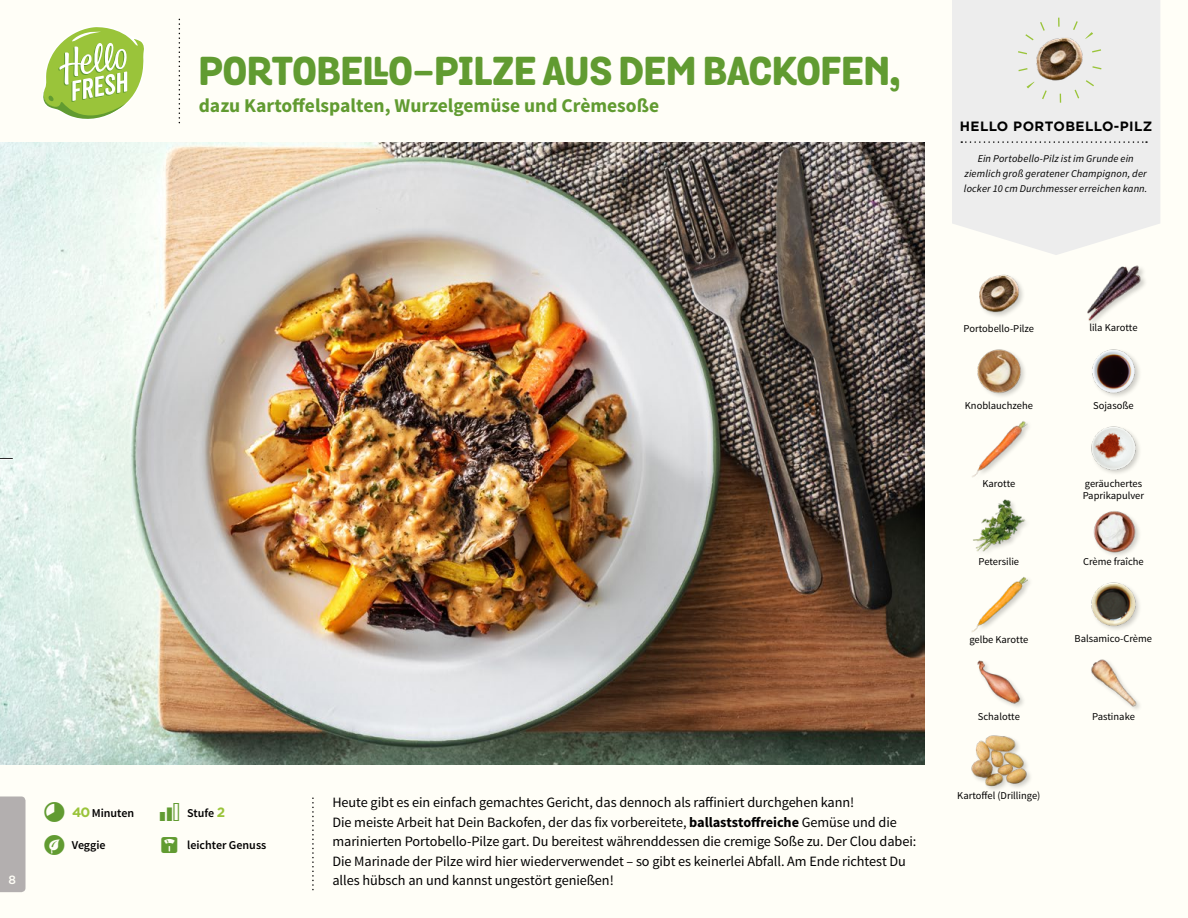
<style>
.page{position:relative;width:1188px;height:918px;background:#fffef7}
.page>*{position:absolute;margin:0;border:0;box-sizing:border-box;transform-origin:0 0}
.t1{font:800 39px "Grota Rounded";color:#619b31}
.t2{font:700 19.5px "Source Sans Pro";color:#619b31}
.t3{font:14.25px/19.5px "Source Sans Pro";letter-spacing:-.005em;color:#000}
.t4{font:700 13.5px "Gotham";letter-spacing:.03em;color:#000}
.t5{font:600 12px "Source Sans Pro";color:#000}
.t6{font:500 12px "Gotham";color:#fffef7}
.t7{font:10.5px/12px "Source Sans Pro";color:#000}
.t8{font:italic 10.5px/14.7px "Source Sans Pro";letter-spacing:.015em;color:#000;text-align:center}
.s1{font-family:"Gotham";font-weight:700;font-size:13.5px;color:#9ac43a}
.s2{font-weight:700}
</style>
<div class="page">
<img style="left:971px;top:735px;width:57px;height:54px">
<img style="left:977px;top:660px;width:46px;height:47px">
<img style="left:1091px;top:659px;width:49px;height:50px">
<img style="left:1091px;top:582px;width:49px;height:48px">
<img style="left:971px;top:577px;width:57px;height:55px">
<img style="left:973px;top:499px;width:53px;height:53px">
<img style="left:1093px;top:511px;width:46px;height:44px">
<img style="left:1091px;top:426px;width:49px;height:48px">
<img style="left:972px;top:421px;width:56px;height:56px">
<img style="left:977px;top:349px;width:48px;height:48px">
<img style="left:1092px;top:349px;width:48px;height:48px">
<img style="left:1087px;top:265px;width:55px;height:56px">
<img style="left:979px;top:274px;width:44px;height:42px">
<svg style="left:43px;top:27px;width:101px;height:92px"></svg>
<svg style="left:952px;top:0;width:208px;height:255px;background:#eeeeed"></svg>
<svg style="left:961px;top:141px;width:186px;height:2px"></svg>
<img style="left:1027px;top:25px;width:66px;height:66px">
<div style="left:1017px;top:18px;width:85px;height:85px;border:9px dashed #9ac43a;border-radius:50%"></div>
<div style="left:0;top:796px;width:26px;height:96px;background:#b3afaf"></div>
<img style="left:0;top:142px;width:925px;height:623px">
<svg style="left:0;top:458px;width:13px;height:2px"></svg>
<p class="t6" style="left:9px;top:872px;width:9px">8</p>
<p class="t5" style="left:72px;top:805px;width:63px"><span class="s1">40</span> Minuten</p>
<p class="t5" style="left:72px;top:838px;width:35px">Veggie</p>
<h1 class="t1" style="left:199px;top:40px;width:703px">PORTOBELLO-PILZE AUS DEM BACKOFEN,</h1>
<h2 class="t2" style="left:199px;top:93px;width:462px">dazu Kartoffelspalten, Wurzelgemüse und Crèmesoße</h2>
<p class="t4" style="left:960px;top:117px;width:194px">HELLO PORTOBELLO-PILZ</p>
<p class="t8" style="left:964px;top:152px;width:185px">Ein Portobello-Pilz ist im Grunde ein ziemlich groß geratener Champignon, der locker 10 cm Durchmesser erreichen kann.</p>
<p class="t5" style="left:187px;top:805px;width:40px">Stufe <span class="s1">2</span></p>
<p class="t5" style="left:187px;top:838px;width:81px">leichter Genuss</p>
<p class="t3" style="left:332px;top:793px;width:586px">Heute gibt es ein einfach gemachtes Gericht, das dennoch als raffiniert durchgehen kann!<br>Die meiste Arbeit hat Dein Backofen, der das fix vorbereitete, <span class="s2">ballaststoffreiche</span> Gemüse und die marinierten Portobello-Pilze gart. Du bereitest währenddessen die cremige Soße zu. Der Clou dabei:<br>Die Marinade der Pilze wird hier wiederverwendet – so gibt es keinerlei Abfall. Am Ende richtest Du alles hübsch an und kannst ungestört genießen!</p>
<p class="t7" style="left:964px;top:322px;width:72px">Portobello-Pilze</p>
<p class="t7" style="left:1089px;top:322px;width:50px">lila Karotte</p>
<p class="t7" style="left:965px;top:400px;width:70px">Knoblauchzehe</p>
<p class="t7" style="left:1093px;top:400px;width:42px">Sojasoße</p>
<p class="t7" style="left:982px;top:478px;width:34px">Karotte</p>
<p class="t7" style="left:1083px;top:478px;width:63px">geräuchertes<br>Paprikapulver</p>
<p class="t7" style="left:979px;top:556px;width:42px">Petersilie</p>
<p class="t7" style="left:1083px;top:555px;width:62px">Crème fraîche</p>
<p class="t7" style="left:969px;top:633px;width:61px">gelbe Karotte</p>
<p class="t7" style="left:1075px;top:633px;width:79px">Balsamico-Crème</p>
<p class="t7" style="left:978px;top:711px;width:44px">Schalotte</p>
<p class="t7" style="left:1092px;top:711px;width:44px">Pastinake</p>
<p class="t7" style="left:957px;top:790px;width:85px">Kartoffel (Drillinge)</p>
</div>
